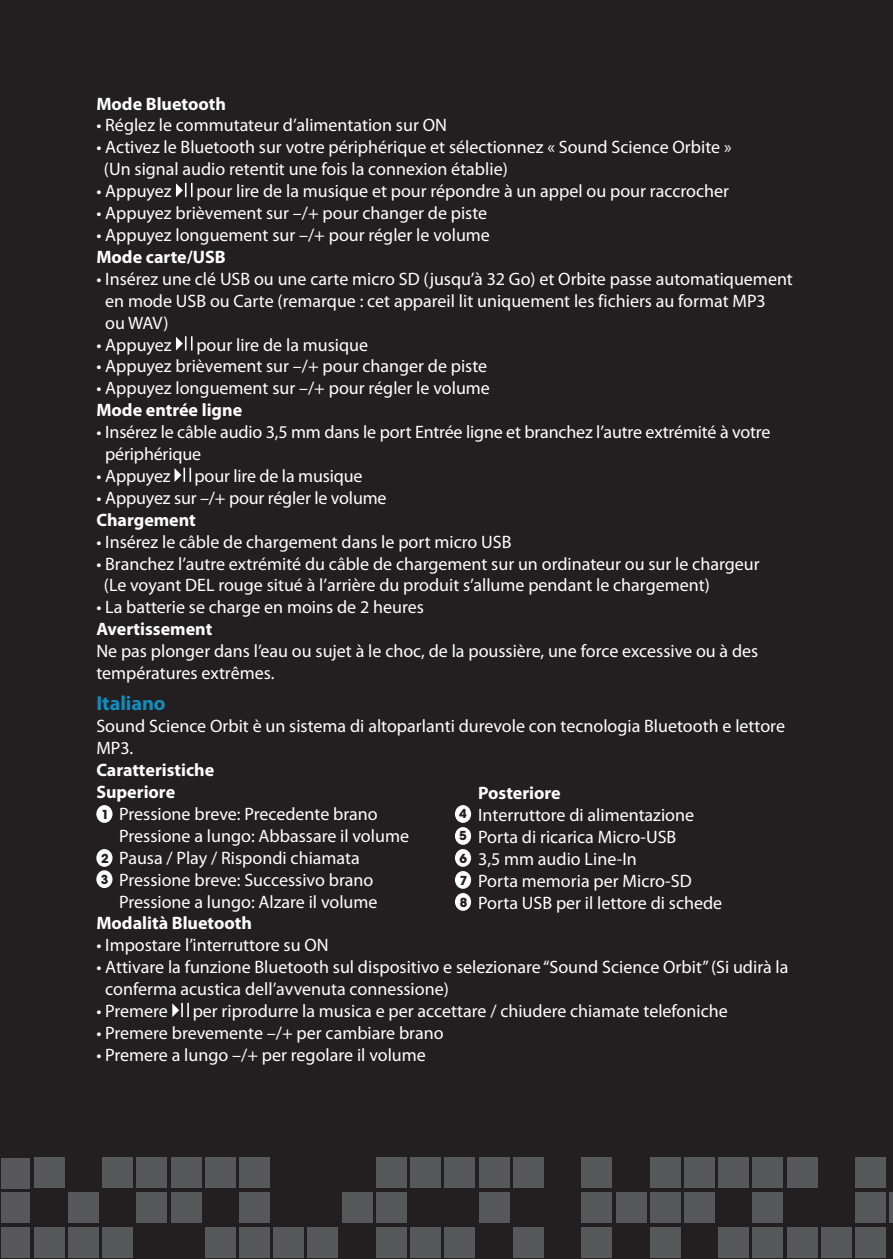
<style>
.page{position:relative;width:893px;height:1259px;background:#231f20}
.page>*{position:absolute;margin:0;border:0;box-sizing:border-box;transform-origin:0 0}
.t1{font:700 20.4px "Myriad Pro";color:#0f8ebf}
.t2{font:18px/21.9px "Myriad Pro";color:#fff}
.t3{font:700 18px "Myriad Pro";color:#fff}
.t4{font:700 12.3px "ITC Avant Garde Std";color:#231f20}
</style>
<div class="page">
<div style="left:2px;top:1226px;width:28px;height:31px;background:#57585a"></div>
<div style="left:34px;top:1226px;width:30px;height:31px;background:#57585a"></div>
<div style="left:68px;top:1226px;width:31px;height:31px;background:#57585a"></div>
<div style="left:102px;top:1226px;width:31px;height:31px;background:#57585a"></div>
<div style="left:205px;top:1226px;width:31px;height:31px;background:#57585a"></div>
<div style="left:239px;top:1226px;width:31px;height:31px;background:#57585a"></div>
<div style="left:273px;top:1226px;width:31px;height:31px;background:#57585a"></div>
<div style="left:308px;top:1226px;width:30px;height:31px;background:#57585a"></div>
<div style="left:376px;top:1226px;width:31px;height:31px;background:#57585a"></div>
<div style="left:410px;top:1226px;width:31px;height:31px;background:#57585a"></div>
<div style="left:444px;top:1226px;width:31px;height:31px;background:#57585a"></div>
<div style="left:513px;top:1226px;width:31px;height:31px;background:#57585a"></div>
<div style="left:581px;top:1226px;width:31px;height:31px;background:#57585a"></div>
<div style="left:650px;top:1226px;width:31px;height:31px;background:#57585a"></div>
<div style="left:718px;top:1226px;width:31px;height:31px;background:#57585a"></div>
<div style="left:753px;top:1226px;width:30px;height:31px;background:#57585a"></div>
<div style="left:787px;top:1226px;width:30px;height:31px;background:#57585a"></div>
<div style="left:821px;top:1226px;width:31px;height:31px;background:#57585a"></div>
<div style="left:855px;top:1226px;width:31px;height:31px;background:#57585a"></div>
<div style="left:2px;top:1192px;width:28px;height:30px;background:#57585a"></div>
<div style="left:68px;top:1192px;width:31px;height:30px;background:#57585a"></div>
<div style="left:136px;top:1192px;width:31px;height:30px;background:#57585a"></div>
<div style="left:171px;top:1192px;width:30px;height:30px;background:#57585a"></div>
<div style="left:239px;top:1192px;width:31px;height:30px;background:#57585a"></div>
<div style="left:342px;top:1192px;width:31px;height:30px;background:#57585a"></div>
<div style="left:376px;top:1192px;width:31px;height:30px;background:#57585a"></div>
<div style="left:479px;top:1192px;width:30px;height:30px;background:#57585a"></div>
<div style="left:581px;top:1192px;width:31px;height:30px;background:#57585a"></div>
<div style="left:616px;top:1192px;width:30px;height:30px;background:#57585a"></div>
<div style="left:650px;top:1192px;width:31px;height:30px;background:#57585a"></div>
<div style="left:684px;top:1192px;width:31px;height:30px;background:#57585a"></div>
<div style="left:753px;top:1192px;width:30px;height:30px;background:#57585a"></div>
<div style="left:855px;top:1192px;width:31px;height:30px;background:#57585a"></div>
<hr style="left:889px;top:1192px;width:4px;height:30px;background:#57585a">
<div style="left:2px;top:1158px;width:28px;height:30px;background:#57585a"></div>
<div style="left:34px;top:1157px;width:30px;height:31px;background:#57585a"></div>
<div style="left:102px;top:1157px;width:31px;height:31px;background:#57585a"></div>
<div style="left:136px;top:1157px;width:31px;height:31px;background:#57585a"></div>
<div style="left:171px;top:1157px;width:30px;height:31px;background:#57585a"></div>
<div style="left:205px;top:1157px;width:31px;height:31px;background:#57585a"></div>
<div style="left:239px;top:1157px;width:31px;height:31px;background:#57585a"></div>
<div style="left:376px;top:1157px;width:31px;height:31px;background:#57585a"></div>
<div style="left:410px;top:1157px;width:31px;height:31px;background:#57585a"></div>
<div style="left:444px;top:1157px;width:31px;height:31px;background:#57585a"></div>
<div style="left:479px;top:1157px;width:30px;height:31px;background:#57585a"></div>
<div style="left:513px;top:1157px;width:31px;height:31px;background:#57585a"></div>
<div style="left:581px;top:1157px;width:31px;height:31px;background:#57585a"></div>
<div style="left:650px;top:1157px;width:31px;height:31px;background:#57585a"></div>
<div style="left:684px;top:1157px;width:31px;height:31px;background:#57585a"></div>
<div style="left:718px;top:1157px;width:31px;height:31px;background:#57585a"></div>
<div style="left:753px;top:1157px;width:30px;height:31px;background:#57585a"></div>
<div style="left:787px;top:1157px;width:30px;height:31px;background:#57585a"></div>
<div style="left:855px;top:1157px;width:31px;height:31px;background:#57585a"></div>
<svg style="left:176px;top:183px;width:17px;height:14px"></svg>
<svg style="left:176px;top:336px;width:17px;height:14px"></svg>
<svg style="left:174px;top:468px;width:17px;height:14px"></svg>
<div style="left:96px;top:805px;width:16px;height:18px;background:#fff;border-radius:50%"></div>
<div style="left:455px;top:849px;width:16px;height:18px;background:#fff;border-radius:50%"></div>
<div style="left:96px;top:849px;width:16px;height:18px;background:#fff;border-radius:50%"></div>
<div style="left:455px;top:871px;width:16px;height:18px;background:#fff;border-radius:50%"></div>
<div style="left:455px;top:893px;width:16px;height:18px;background:#fff;border-radius:50%"></div>
<div style="left:96px;top:870px;width:16px;height:18px;background:#fff;border-radius:50%"></div>
<div style="left:455px;top:805px;width:16px;height:18px;background:#fff;border-radius:50%"></div>
<div style="left:455px;top:827px;width:16px;height:18px;background:#fff;border-radius:50%"></div>
<svg style="left:172px;top:1003px;width:17px;height:14px"></svg>
<p class="t3" style="left:96px;top:93px;width:131px">Mode Bluetooth</p>
<p class="t2" style="left:96px;top:115px;width:352px">• Réglez le commutateur d’alimentation sur ON</p>
<p class="t2" style="left:96px;top:137px;width:637px">• Activez le Bluetooth sur votre périphérique et sélectionnez « Sound Science Orbite »</p>
<p class="t2" style="left:104px;top:159px;width:405px">(Un signal audio retentit une fois la connexion établie)</p>
<p class="t2" style="left:96px;top:180px;width:77px">• Appuyez</p>
<p class="t2" style="left:196px;top:180px;width:534px">pour lire de la musique et pour répondre à un appel ou pour raccrocher</p>
<p class="t2" style="left:96px;top:202px;width:392px">• Appuyez brièvement sur –/+ pour changer de piste</p>
<p class="t2" style="left:96px;top:224px;width:395px">• Appuyez longuement sur –/+ pour régler le volume</p>
<p class="t3" style="left:96px;top:247px;width:131px">Mode carte/USB</p>
<p class="t2" style="left:105px;top:268px;width:689px;text-indent:-9px">• Insérez une clé USB ou une carte micro SD (jusqu’à 32 Go) et Orbite passe automatiquement en mode USB ou Carte (remarque : cet appareil lit uniquement les fichiers au format MP3<br>ou WAV)</p>
<p class="t2" style="left:96px;top:334px;width:77px">• Appuyez</p>
<p class="t2" style="left:196px;top:334px;width:173px">pour lire de la musique</p>
<p class="t2" style="left:96px;top:356px;width:392px">• Appuyez brièvement sur –/+ pour changer de piste</p>
<p class="t2" style="left:96px;top:378px;width:395px">• Appuyez longuement sur –/+ pour régler le volume</p>
<p class="t3" style="left:96px;top:400px;width:147px">Mode entrée ligne</p>
<p class="t2" style="left:105px;top:421px;width:667px;text-indent:-9px">• Insérez le câble audio 3,5 mm dans le port Entrée ligne et branchez l’autre extrémité à votre périphérique</p>
<p class="t2" style="left:96px;top:465px;width:76px">• Appuyez</p>
<p class="t2" style="left:195px;top:465px;width:169px">pour lire de la musique</p>
<p class="t2" style="left:96px;top:487px;width:292px">• Appuyez sur –/+ pour régler le volume</p>
<p class="t3" style="left:96px;top:509px;width:101px">Chargement</p>
<p class="t2" style="left:96px;top:531px;width:417px">• Insérez le câble de chargement dans le port micro USB</p>
<p class="t2" style="left:96px;top:553px;width:665px">• Branchez l’autre extrémité du câble de chargement sur un ordinateur ou sur le chargeur</p>
<p class="t2" style="left:104px;top:575px;width:607px">(Le voyant DEL rouge situé à l’arrière du produit s’allume pendant le chargement)</p>
<p class="t2" style="left:96px;top:597px;width:329px">• La batterie se charge en moins de 2 heures</p>
<p class="t3" style="left:96px;top:619px;width:117px">Avertissement</p>
<p class="t2" style="left:96px;top:640px;width:664px">Ne pas plonger dans l’eau ou sujet à le choc, de la poussière, une force excessive ou à des températures extrêmes.</p>
<p class="t1" style="left:96px;top:692px;width:71px">Italiano</p>
<p class="t2" style="left:96px;top:715px;width:690px">Sound Science Orbit è un sistema di altoparlanti durevole con tecnologia Bluetooth e lettore<br>MP3.</p>
<p class="t3" style="left:96px;top:760px;width:119px">Caratteristiche</p>
<p class="t3" style="left:96px;top:782px;width:80px">Superiore</p>
<p class="t2" style="left:119px;top:803px;width:260px">Pressione breve: Precedente brano</p>
<p class="t2" style="left:119px;top:825px;width:291px">Pressione a lungo: Abbassare il volume</p>
<p class="t2" style="left:119px;top:847px;width:242px">Pausa / Play / Rispondi chiamata</p>
<p class="t2" style="left:119px;top:869px;width:256px">Pressione breve: Successivo brano</p>
<p class="t2" style="left:119px;top:891px;width:260px">Pressione a lungo: Alzare il volume</p>
<p class="t3" style="left:96px;top:913px;width:157px">Modalità Bluetooth</p>
<p class="t2" style="left:96px;top:934px;width:234px">• Impostare l’interruttore su ON</p>
<p class="t2" style="left:105px;top:956px;width:685px;text-indent:-9px">• Attivare la funzione Bluetooth sul dispositivo e selezionare “Sound Science Orbit” (Si udirà la conferma acustica dell’avvenuta connessione)</p>
<p class="t2" style="left:96px;top:1000px;width:73px">• Premere</p>
<p class="t2" style="left:193px;top:1000px;width:537px">per riprodurre la musica e per accettare / chiudere chiamate telefoniche</p>
<p class="t2" style="left:96px;top:1022px;width:349px">• Premere brevemente –/+ per cambiare brano</p>
<p class="t2" style="left:96px;top:1044px;width:331px">• Premere a lungo –/+ per regolare il volume</p>
<p class="t3" style="left:478px;top:783px;width:84px">Posteriore</p>
<p class="t2" style="left:478px;top:804px;width:217px">Interruttore di alimentazione</p>
<p class="t2" style="left:478px;top:826px;width:200px">Porta di ricarica Micro-USB</p>
<p class="t2" style="left:478px;top:848px;width:160px">3,5 mm audio Line-In</p>
<p class="t2" style="left:478px;top:870px;width:215px">Porta memoria per Micro-SD</p>
<p class="t2" style="left:478px;top:892px;width:246px">Porta USB per il lettore di schede</p>
<p class="t4" style="left:459px;top:806px;width:9px">4</p>
<p class="t4" style="left:459px;top:828px;width:9px">5</p>
<p class="t4" style="left:101px;top:806px;width:9px">1</p>
<p class="t4" style="left:101px;top:850px;width:9px">2</p>
<p class="t4" style="left:460px;top:850px;width:9px">6</p>
<p class="t4" style="left:460px;top:872px;width:9px">7</p>
<p class="t4" style="left:460px;top:894px;width:9px">8</p>
<p class="t4" style="left:101px;top:871px;width:9px">3</p>
</div>
